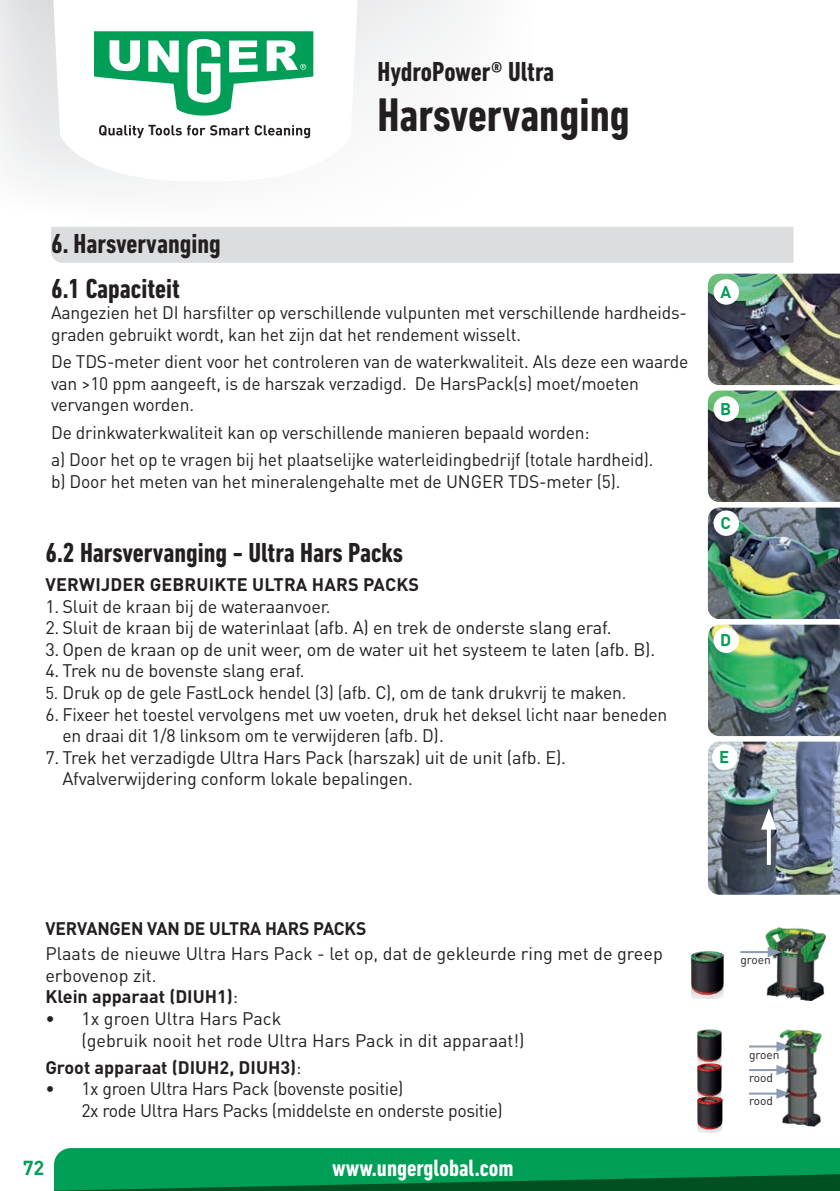
<style>
.page{position:relative;width:840px;height:1191px;background:#fff}
.page>*{position:absolute;margin:0;border:0;box-sizing:border-box;transform-origin:0 0}
.t1{font:700 condensed 48px "DIN Next LT Pro";color:#231f20}
.t2{font:700 condensed 28px/45px "DIN Next LT Pro";color:#231f20}
.t3{font:700 condensed 24px "DIN Next LT Pro";color:#fff}
.t4{font:700 20px "DIN Pro";color:#009e57}
.t5{font:18px/21.6px "DIN Pro";letter-spacing:-.01em;color:#231f20}
.t6{font:700 18px "DIN Pro";color:#231f20}
.t7{font:700 16.8px "DIN Pro";color:#009e57}
.t8{font:700 14.4px "DIN Pro";color:#231f20}
.t9{font:12px/23.2px "DIN Pro";color:#231f20}
.s1{font-size:17px}
.s2{font-weight:700}
.s3{font-weight:400}
</style>
<div class="page">
<svg style="left:52px;top:0;width:307px;height:181px"></svg>
<svg style="left:94px;top:31px;width:219px;height:85px"></svg>
<svg style="left:99px;top:125px;width:45px;height:13px"></svg>
<svg style="left:156px;top:125px;width:154px;height:13px"></svg>
<svg style="left:54px;top:1047px;width:785px;height:144px"></svg>
<div style="left:51px;top:227px;width:742px;height:36px;background:#dcdddf"></div>
<img style="left:760px;top:927px;width:66px;height:73px">
<img style="left:690px;top:951px;width:35px;height:47px">
<hr style="left:740px;top:951px;width:30px;height:2px;background:#8b9bb3">
<svg style="left:767px;top:947px;width:14px;height:10px"></svg>
<img style="left:773px;top:1029px;width:51px;height:97px">
<hr style="left:748px;top:1045px;width:31px;height:2px;background:#8b9bb3">
<svg style="left:776px;top:1041px;width:14px;height:10px"></svg>
<hr style="left:748px;top:1069px;width:31px;height:2px;background:#8b9bb3">
<svg style="left:776px;top:1065px;width:14px;height:10px"></svg>
<hr style="left:748px;top:1092px;width:31px;height:2px;background:#8b9bb3">
<svg style="left:776px;top:1088px;width:14px;height:10px"></svg>
<img style="left:694px;top:1029px;width:29px;height:33px">
<img style="left:695px;top:1099px;width:28px;height:34px">
<img style="left:694px;top:1062px;width:29px;height:37px">
<img style="left:707px;top:507px;width:132px;height:112px">
<div style="left:713px;top:510px;width:25px;height:26px;background:#fff;border-radius:50%"></div>
<img style="left:708px;top:624px;width:131px;height:112px">
<div style="left:713px;top:627px;width:25px;height:26px;background:#fff;border-radius:50%"></div>
<img style="left:707px;top:274px;width:132px;height:111px">
<div style="left:713px;top:279px;width:25px;height:26px;background:#fff;border-radius:50%"></div>
<img style="left:707px;top:390px;width:132px;height:112px">
<div style="left:713px;top:396px;width:25px;height:25px;background:#fff;border-radius:50%"></div>
<img style="left:707px;top:741px;width:132px;height:153px">
<div style="left:711px;top:744px;width:26px;height:26px;background:#fff;border-radius:50%"></div>
<svg style="left:766px;top:829px;width:4px;height:36px"></svg>
<svg style="left:760px;top:808px;width:16px;height:21px"></svg>
<p class="t8" style="left:148px;top:120px;width:10px">T</p>
<h2 class="t2" style="left:377px;top:49px;width:178px">HydroPower® Ultra</h2>
<h1 class="t1" style="left:377px;top:87px;width:254px">Harsvervanging</h1>
<h2 class="t2" style="left:51px;top:221px;width:171px">6. Harsvervanging<br>6.1 Capaciteit</h2>
<p class="t5" style="left:51px;top:301px;width:637px">Aangezien het DI harsfilter op verschillende vulpunten met verschillende hardheids&shy;graden gebruikt wordt, kan het zijn dat het rendement wisselt.</p>
<p class="t5" style="left:51px;top:350px;width:638px">De TDS-meter dient voor het controleren van de waterkwaliteit. Als deze een waarde van &gt;10 ppm aangeeft, is de harszak verzadigd. De HarsPack(s) moet/moeten vervangen worden.</p>
<p class="t5" style="left:51px;top:418px;width:603px;line-height:27.2px">De drinkwaterkwaliteit kan op verschillende manieren bepaald worden:<br>a) Door het op te vragen bij het plaatselijke waterleidingbedrijf (totale hardheid).</p>
<p class="t5" style="left:51px;top:469px;width:570px">b) Door het meten van het mineralengehalte met de UNGER TDS-meter (5).</p>
<h2 class="t2" style="left:45px;top:530px;width:359px">6.2 Harsvervanging - Ultra Hars Packs</h2>
<p class="t6" style="left:45px;top:572px;width:375px">VERWIJDER GEBRUIKTE ULTRA HARS PACKS</p>
<p class="t5" style="left:45px;top:594px;width:287px">1. Sluit de kraan bij de wateraanvoer.</p>
<p class="t5" style="left:45px;top:616px;width:567px">2. Sluit de kraan bij de waterinlaat (afb. A) en trek de onderste slang eraf.</p>
<p class="t5" style="left:45px;top:637px;width:611px">3. Open de kraan op de unit weer, om de water uit het systeem te laten (afb. B).</p>
<p class="t5" style="left:45px;top:659px;width:261px">4. Trek nu de bovenste slang eraf.</p>
<p class="t5" style="left:45px;top:681px;width:582px"><span class="s1">5.</span> Druk op de gele FastLock hendel (3) (afb. C), om de tank drukvrij te maken.</p>
<p class="t5" style="left:62px;top:702px;width:606px;text-indent:-17px">6. Fixeer het toestel vervolgens met uw voeten, druk het deksel licht naar beneden en draai dit 1/8 linksom om te verwijderen (afb. D).</p>
<p class="t5" style="left:62px;top:745px;width:505px;text-indent:-17px">7. Trek het verzadigde Ultra Hars Pack (harszak) uit de unit (afb. E).<br>Afvalverwijdering conform lokale bepalingen.</p>
<p class="t7" style="left:720px;top:281px;width:12px">A</p>
<p class="t7" style="left:719px;top:398px;width:13px">B</p>
<p class="t7" style="left:720px;top:512px;width:12px">C</p>
<p class="t7" style="left:719px;top:629px;width:13px">D</p>
<p class="t7" style="left:718px;top:746px;width:12px">E</p>
<p class="t6" style="left:45px;top:915px;width:322px">VERVANGEN VAN DE ULTRA HARS PACKS</p>
<p class="t5" style="left:45px;top:942px;width:618px">Plaats de nieuwe Ultra Hars Pack - let op, dat de gekleurde ring met de greep erbovenop zit.<br><span class="s2">Klein apparaat (DIUH1)</span>:</p>
<p class="t5" style="left:81px;top:1007px;width:444px;text-indent:-36px">• 1x groen Ultra Hars Pack<br>(gebruik nooit het rode Ultra Hars Pack in dit apparaat!)</p>
<p class="t6" style="left:45px;top:1055px;width:257px">Groot apparaat (DIUH2, DIUH3)<span class="s3">:</span></p>
<p class="t5" style="left:81px;top:1077px;width:422px;text-indent:-36px">• 1x groen Ultra Hars Pack (bovenste positie)<br>2x rode Ultra Hars Packs (middelste en onderste positie)</p>
<p class="t4" style="left:23px;top:1154px;width:23px">72</p>
<h3 class="t3" style="left:332px;top:1154px;width:183px">www.ungerglobal.com</h3>
<p class="t9" style="left:740px;top:948px;width:32px">groen</p>
<p class="t9" style="left:748px;top:1042px;width:32px">groen rood rood</p>
</div>
